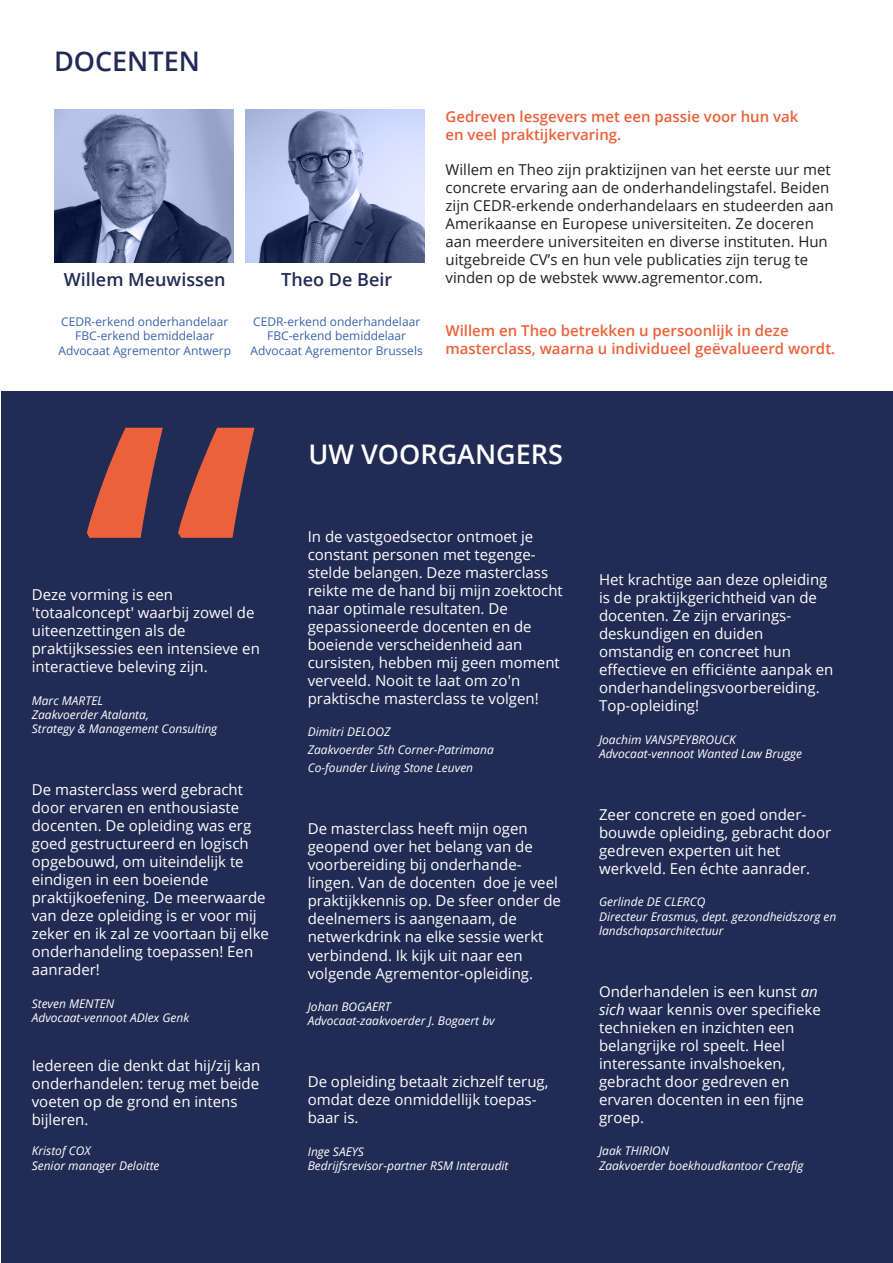
<style>
.page{position:relative;width:893px;height:1263px;background:#fff}
.page>*{position:absolute;margin:0;border:0;box-sizing:border-box;transform-origin:0 0}
.Titels{font:600 450px "Open Sans";color:#eb613b}
.t1{font:600 27px "Open Sans";color:#fff}
.t2{font:600 27px "Open Sans";color:#212b54}
.Titels-2{font:600 18px "Open Sans";color:#212b54}
.t3{font:15px/18px "Open Sans";color:#fff}
.t4{font:15px/18px "Open Sans";color:#231f20}
.t5{font:600 15px/18px "Open Sans";color:#eb613b}
.t6{font:italic 12px/14.4px "Open Sans";color:#fff}
.Titels-3{font:12px/14.4px "Open Sans";color:#3b63ad;text-align:center}
.s1{font-style:italic}
</style>
<div class="page">
<div style="left:1px;top:392px;width:892px;height:871px;background:#212b54"></div>
<img style="left:54px;top:109px;width:180px;height:153px">
<img style="left:245px;top:109px;width:180px;height:153px">
<p class="t2" style="left:54px;top:43px;width:147px">DOCENTEN</p>
<p class="Titels-2" style="left:64px;top:267px;width:163px">Willem Meuwissen</p>
<p class="Titels-3" style="left:58px;top:314px;width:174px">CEDR-erkend onderhandelaar<br>FBC-erkend bemiddelaar<br>Advocaat Agrementor Antwerp</p>
<p class="Titels-2" style="left:281px;top:267px;width:112px">Theo De Beir</p>
<p class="Titels-3" style="left:251px;top:314px;width:174px">CEDR-erkend onderhandelaar<br>FBC-erkend bemiddelaar<br>Advocaat Agrementor Brussels</p>
<p class="t5" style="left:446px;top:107px;width:354px">Gedreven lesgevers met een passie voor hun vak en veel praktijkervaring.</p>
<p class="t4" style="left:446px;top:160px;width:390px">Willem en Theo zijn praktizijnen van het eerste uur met concrete ervaring aan de onderhandelingstafel. Beiden zijn CEDR-erkende onderhandelaars en studeerden aan Amerikaanse en Europese universiteiten. Ze doceren aan meerdere universiteiten en diverse instituten. Hun uitgebreide CV’s en hun vele publicaties zijn terug te vinden op de webstek www.agrementor.com.</p>
<p class="t5" style="left:446px;top:322px;width:391px">Willem en Theo betrekken u persoonlijk in deze masterclass, waarna u individueel geëvalueerd wordt.</p>
<p class="Titels" style="left:81px;top:277px;width:180px">“</p>
<p class="t3" style="left:32px;top:585px;width:230px">Deze vorming is een 'totaalconcept' waarbij zowel de uiteenzettingen als de praktijksessies een intensieve en interactieve beleving zijn.</p>
<p class="t6" style="left:32px;top:693px;width:187px">Marc MARTEL<br>Zaakvoerder Atalanta,<br>Strategy &amp; Management Consulting</p>
<p class="t3" style="left:32px;top:780px;width:239px">De masterclass werd gebracht door ervaren en enthousiaste docenten. De opleiding was erg goed gestructureerd en logisch opgebouwd, om uiteindelijk te eindigen in een boeiende praktijkoefening. De meerwaarde van deze opleiding is er voor mij zeker en ik zal ze voortaan bij elke onderhandeling toepassen! Een aanrader!</p>
<p class="t6" style="left:32px;top:996px;width:159px">Steven MENTEN<br>Advocaat-vennoot ADlex Genk</p>
<p class="t3" style="left:32px;top:1056px;width:230px">Iedereen die denkt dat hij/zij kan onderhandelen: terug met beide voeten op de grond en intens bijleren.</p>
<p class="t6" style="left:32px;top:1143px;width:129px">Kristof COX<br>Senior manager Deloitte</p>
<p class="t1" style="left:309px;top:436px;width:256px">UW VOORGANGERS</p>
<p class="t3" style="left:308px;top:527px;width:257px">In de vastgoedsector ontmoet je constant personen met tegenge&shy;stelde belangen. Deze masterclass reikte me de hand bij mijn zoektocht naar optimale resultaten. De gepassioneerde docenten en de boeiende verscheidenheid aan cursisten, hebben mij geen moment verveeld. Nooit te laat om zo'n praktische masterclass te volgen!</p>
<p class="t6" style="left:308px;top:723px;width:188px;line-height:18px">Dimitri DELOOZ<br>Zaakvoerder 5th Corner-Patrimana<br>Co-founder Living Stone Leuven</p>
<p class="t3" style="left:308px;top:820px;width:255px">De masterclass heeft mijn ogen geopend over het belang van de voorbereiding bij onderhande&shy;lingen. Van de docenten doe je veel praktijkkennis op. De sfeer onder de deelnemers is aangenaam, de netwerkdrink na elke sessie werkt verbindend. Ik kijk uit naar een volgende Agrementor-opleiding.</p>
<p class="t6" style="left:308px;top:999px;width:189px">Johan BOGAERT<br>Advocaat-zaakvoerder J. Bogaert bv</p>
<p class="t3" style="left:308px;top:1072px;width:242px">De opleiding betaalt zichzelf terug, omdat deze onmiddellijk toepas&shy;baar is.</p>
<p class="t6" style="left:308px;top:1143px;width:202px">Inge SAEYS<br>Bedrijfsrevisor-partner RSM Interaudit</p>
<p class="t3" style="left:599px;top:570px;width:236px">Het krachtige aan deze opleiding is de praktijkgerichtheid van de docenten. Ze zijn ervarings&shy;deskundigen en duiden omstandig en concreet hun effectieve en efficiënte aanpak en onderhandelingsvoorbereiding.<br>Top-opleiding!</p>
<p class="t6" style="left:599px;top:732px;width:204px">Joachim VANSPEYBROUCK<br>Advocaat-vennoot Wanted Law Brugge</p>
<p class="t3" style="left:599px;top:805px;width:234px">Zeer concrete en goed onder&shy;bouwde opleiding, gebracht door gedreven experten uit het werkveld. Een échte aanrader.</p>
<p class="t6" style="left:599px;top:894px;width:239px">Gerlinde DE CLERCQ<br>Directeur Erasmus, dept. gezondheidszorg en landschapsarchitectuur</p>
<p class="t3" style="left:599px;top:982px;width:223px">Onderhandelen is een kunst <span class="s1">an sich</span> waar kennis over specifieke technieken en inzichten een belangrijke rol speelt. Heel interessante invalshoeken, gebracht door gedreven en ervaren docenten in een fijne groep.</p>
<p class="t6" style="left:599px;top:1143px;width:206px">Jaak THIRION<br>Zaakvoerder boekhoudkantoor Creafig</p>
</div>
